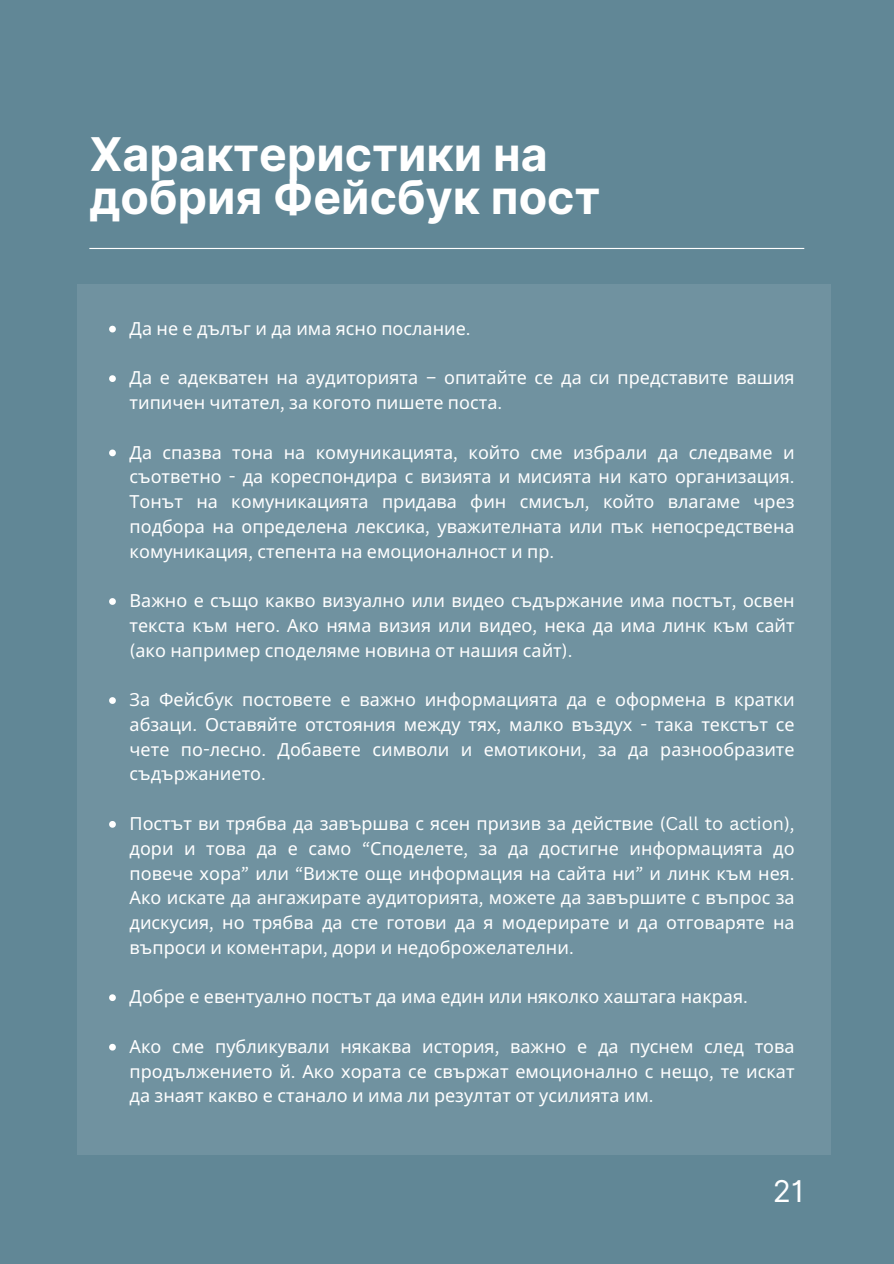
<style>
.page{position:relative;width:894px;height:1264px;background:#fff}
.page>*{position:absolute;margin:0;border:0;box-sizing:border-box;transform-origin:0 0}
.t1{font:700 46.5px/42.8px "Inter";color:#fff}
.t2{font:30px "Inter";color:#fff}
.t3{font:18px/24.8px "Noto Sans";color:#fff;text-align:justify}
.s1{font-family:"Canva Sans"}
</style>
<div class="page">
<div style="left:0;top:0;width:893px;height:1263px;background:#618796"></div>
<hr style="left:89px;top:248px;width:715px;height:1px;background:#fff">
<div style="left:78px;top:284px;width:752px;height:870px;background:#7092a0"></div>
<svg style="left:109px;top:326px;width:7px;height:6px"></svg>
<svg style="left:109px;top:375px;width:7px;height:7px"></svg>
<svg style="left:109px;top:449px;width:7px;height:7px"></svg>
<svg style="left:109px;top:598px;width:7px;height:7px"></svg>
<svg style="left:109px;top:697px;width:7px;height:7px"></svg>
<svg style="left:109px;top:821px;width:7px;height:6px"></svg>
<svg style="left:109px;top:994px;width:7px;height:7px"></svg>
<svg style="left:109px;top:1043px;width:7px;height:7px"></svg>
<h1 class="t1" style="left:89px;top:133px;width:512px">Характеристики на добрия Фейсбук пост</h1>
<p class="t3" style="left:129px;top:315px;width:342px">Да не е дълъг и да има ясно послание<span class="s1">.</span></p>
<p class="t3" style="left:129px;top:365px;width:666px">Да е адекватен на аудиторията <span class="s1">–</span> опитайте се да си представите вашия</p>
<p class="t3" style="left:129px;top:389px;width:374px">типичен читател<span class="s1">,</span> за когото пишете поста<span class="s1">.</span></p>
<p class="t3" style="left:129px;top:439px;width:434px">Да спазва тона на комуникацията<span class="s1">,</span> който сме</p>
<p class="t3" style="left:129px;top:439px;width:666px;text-indent:443px">избрали да следваме и съответно <span class="s1">-</span> да кореспондира с визията и мисията ни като организация<span class="s1">.<br></span>Тонът на комуникацията придава фин смисъл<span class="s1">,</span> който влагаме чрез подбора на определена лексика<span class="s1">,</span> уважителната или пък непосредствена комуникация<span class="s1">,</span> степента на емоционалност и пр<span class="s1">.</span></p>
<p class="t3" style="left:129px;top:587px;width:666px">Важно е също какво визуално или видео съдържание има постът<span class="s1">,</span> освен</p>
<p class="t3" style="left:129px;top:612px;width:666px">текста към него<span class="s1">.</span> Ако няма визия или видео<span class="s1">,</span> нека да има линк към сайт <span class="s1">(</span>ако например споделяме новина от нашия сайт<span class="s1">).</span></p>
<p class="t3" style="left:129px;top:686px;width:288px">За Фейсбук постовете е важно</p>
<p class="t3" style="left:129px;top:686px;width:666px;text-indent:295px">информацията да е оформена в кратки абзаци<span class="s1">.</span> Оставяйте отстояния между тях<span class="s1">,</span> малко въздух <span class="s1">-</span> така текстът се чете по<span class="s1">-</span>лесно<span class="s1">.</span> Добавете символи и емотикони<span class="s1">,</span> за да разнообразите съдържанието<span class="s1">.</span></p>
<p class="t3" style="left:129px;top:810px;width:666px">Постът ви трябва да завършва с ясен призив за действие <span class="s1">(Call to action),</span></p>
<p class="t3" style="left:129px;top:835px;width:666px">дори и това да е само <span class="s1">“</span>Споделете<span class="s1">,</span> за да достигне информацията до повече хора<span class="s1">”</span> или <span class="s1">“</span>Вижте още информация на сайта ни<span class="s1">”</span> и линк към нея<span class="s1">.<br></span>Ако искате да ангажирате аудиторията<span class="s1">,</span> можете да завършите с въпрос за дискусия<span class="s1">,</span> но трябва да сте готови да я модерирате и да отговаряте на въпроси и коментари<span class="s1">,</span> дори и недоброжелателни<span class="s1">.</span></p>
<p class="t3" style="left:129px;top:983px;width:619px">Добре е евентуално постът да има един или няколко хаштага накрая<span class="s1">.</span></p>
<p class="t3" style="left:129px;top:1033px;width:666px">Ако сме публикували някаква история<span class="s1">,</span> важно е да пуснем след това продължението й<span class="s1">.</span> Ако хората се свържат емоционално с нещо<span class="s1">,</span> те искат да знаят какво е станало и има ли резултат от усилията им<span class="s1">.</span></p>
<p class="t2" style="left:772px;top:1172px;width:33px">21</p>
</div>
